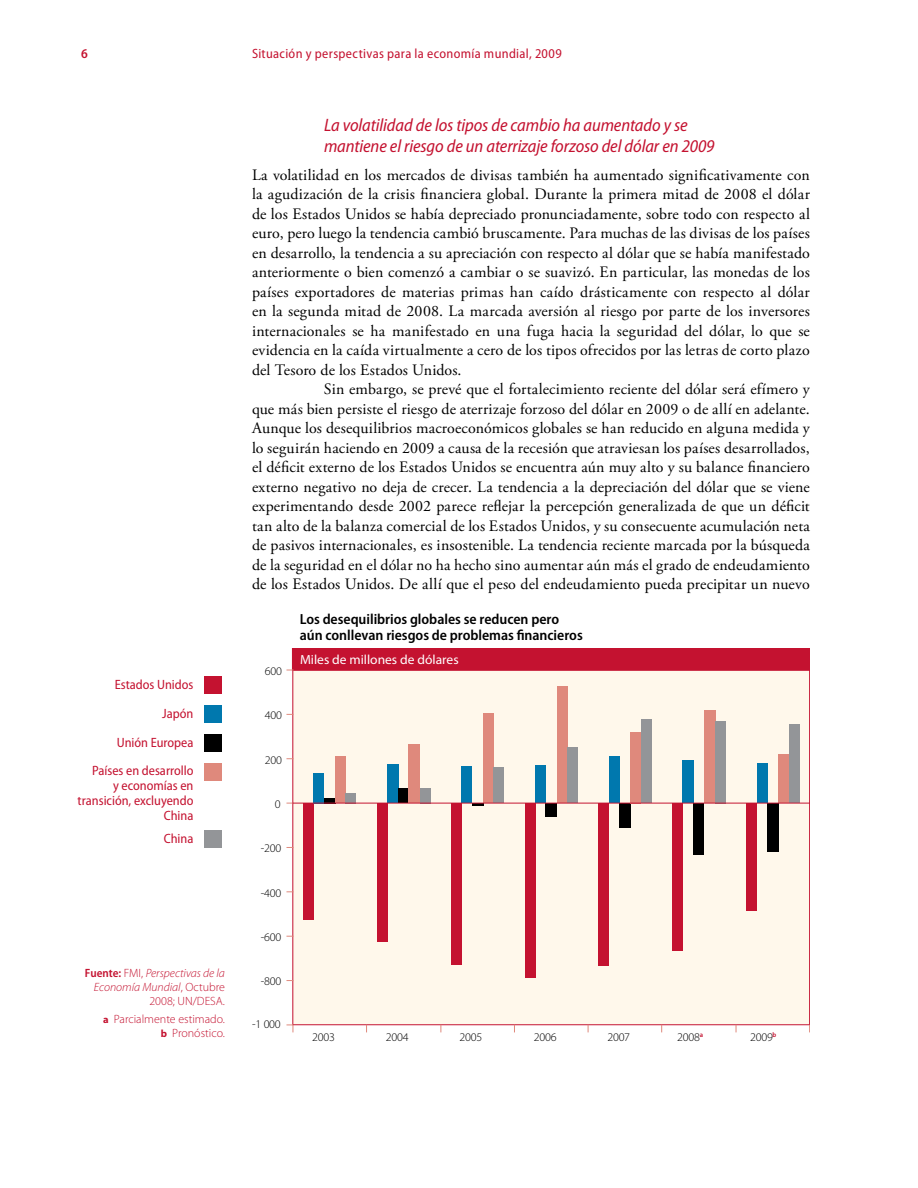
<style>
.page{position:relative;width:918px;height:1188px;background:#fff}
.page>*{position:absolute;margin:0;border:0;box-sizing:border-box;transform-origin:0 0}
.t1{font:italic semi-condensed 18px/21px "Myriad Pro";letter-spacing:-.005em;color:#c41230}
.t2{font:15.9px "Adobe Garamond Pro";letter-spacing:.01em;color:#000}
.t3{font:600 semi-condensed 14.7px/16px "Myriad Pro";letter-spacing:-.005em;color:#000}
.t4{font:semi-condensed 13.5px/29px "Myriad Pro";color:#c41230;text-align:right}
.t5{font:semi-condensed 13.5px "Myriad Pro";letter-spacing:.025em;color:#c41230}
.t6{font:600 semi-condensed 13.5px "Myriad Pro";color:#c41230}
.t7{font:13.2px "Myriad Pro";color:#fff}
.t8{font:italic 300 12px/14.2px "Myriad Pro";color:#c41230;text-align:right}
.t9{font:300 12px/14.2px "Myriad Pro";color:#c41230;text-align:right}
.t10{font:300 11.7px "Myriad Pro";letter-spacing:-.02em;color:#000}
.s1{font-weight:600;font-style:normal;font-stretch:semi-condensed}
.s2{font-style:normal}
.s3{font-weight:700;font-size:10.5px}
</style>
<div class="page">
<div style="left:294px;top:671px;width:514px;height:352px;background:#fff8eb"></div>
<div style="left:292px;top:649px;width:518px;height:21px;background:#c41230"></div>
<div style="left:292px;top:648px;width:518px;height:23px;border:1px solid #c41230"></div>
<div style="left:303px;top:803px;width:11px;height:116px;background:#c41230"></div>
<div style="left:377px;top:803px;width:10px;height:139px;background:#c41230"></div>
<div style="left:451px;top:803px;width:11px;height:162px;background:#c41230"></div>
<div style="left:525px;top:803px;width:10px;height:175px;background:#c41230"></div>
<div style="left:598px;top:803px;width:11px;height:162px;background:#c41230"></div>
<div style="left:672px;top:803px;width:11px;height:147px;background:#c41230"></div>
<div style="left:746px;top:803px;width:11px;height:108px;background:#c41230"></div>
<div style="left:314px;top:773px;width:10px;height:30px;background:#0078ae"></div>
<div style="left:387px;top:765px;width:12px;height:38px;background:#0078ae"></div>
<div style="left:462px;top:766px;width:10px;height:37px;background:#0078ae"></div>
<div style="left:535px;top:765px;width:11px;height:38px;background:#0078ae"></div>
<div style="left:609px;top:756px;width:10px;height:47px;background:#0078ae"></div>
<div style="left:683px;top:760px;width:11px;height:43px;background:#0078ae"></div>
<div style="left:757px;top:764px;width:10px;height:39px;background:#0078ae"></div>
<div style="left:324px;top:798px;width:11px;height:5px;background:#000"></div>
<div style="left:399px;top:789px;width:10px;height:14px;background:#000"></div>
<svg style="left:472px;top:804px;width:11px;height:2px"></svg>
<div style="left:546px;top:803px;width:11px;height:13px;background:#000"></div>
<div style="left:619px;top:803px;width:11px;height:24px;background:#000"></div>
<div style="left:694px;top:803px;width:10px;height:51px;background:#000"></div>
<div style="left:767px;top:803px;width:11px;height:49px;background:#000"></div>
<div style="left:335px;top:756px;width:11px;height:47px;background:#df897c"></div>
<div style="left:409px;top:745px;width:11px;height:58px;background:#df897c"></div>
<div style="left:483px;top:714px;width:11px;height:89px;background:#df897c"></div>
<div style="left:557px;top:687px;width:10px;height:116px;background:#df897c"></div>
<div style="left:630px;top:732px;width:11px;height:71px;background:#df897c"></div>
<div style="left:704px;top:710px;width:11px;height:93px;background:#df897c"></div>
<div style="left:778px;top:755px;width:11px;height:48px;background:#df897c"></div>
<div style="left:346px;top:793px;width:10px;height:10px;background:#939598"></div>
<div style="left:420px;top:788px;width:10px;height:15px;background:#939598"></div>
<div style="left:494px;top:767px;width:10px;height:36px;background:#939598"></div>
<div style="left:567px;top:748px;width:11px;height:55px;background:#939598"></div>
<div style="left:641px;top:719px;width:10px;height:84px;background:#939598"></div>
<div style="left:715px;top:721px;width:11px;height:82px;background:#939598"></div>
<div style="left:789px;top:724px;width:10px;height:79px;background:#939598"></div>
<hr style="left:293px;top:803px;width:517px;height:1px;background:#c41230">
<svg style="left:287px;top:1025px;width:7px;height:7px"></svg>
<div style="left:204px;top:676px;width:18px;height:18px;background:#c41230"></div>
<div style="left:204px;top:705px;width:18px;height:18px;background:#0078ae"></div>
<div style="left:204px;top:734px;width:18px;height:18px;background:#000"></div>
<div style="left:204px;top:763px;width:18px;height:18px;background:#df897c"></div>
<div style="left:204px;top:830px;width:18px;height:18px;background:#939598"></div>
<p class="t6" style="left:81px;top:46px;width:8px">6</p>
<p class="t5" style="left:252px;top:46px;width:311px">Situación y perspectivas para la economía mundial, 2009</p>
<p class="t1" style="left:324px;top:114px;width:392px">La volatilidad de los tipos de cambio ha aumentado y se mantiene el riesgo de un aterrizaje forzoso del dólar en 2009</p>
<p class="t2" style="left:252px;top:165px;width:559px">La volatilidad en los mercados de divisas también ha aumentado significativamente con</p>
<p class="t2" style="left:252px;top:185px;width:559px">la agudización de la crisis financiera global. Durante la primera mitad de 2008 el dólar</p>
<p class="t2" style="left:252px;top:204px;width:559px">de los Estados Unidos se había depreciado pronunciadamente, sobre todo con respecto al</p>
<p class="t2" style="left:252px;top:224px;width:559px">euro, pero luego la tendencia cambió bruscamente. Para muchas de las divisas de los países</p>
<p class="t2" style="left:252px;top:243px;width:559px">en desarrollo, la tendencia a su apreciación con respecto al dólar que se había manifestado</p>
<p class="t2" style="left:252px;top:263px;width:559px">anteriormente o bien comenzó a cambiar o se suavizó. En particular, las monedas de los</p>
<p class="t2" style="left:252px;top:282px;width:559px">países exportadores de materias primas han caído drásticamente con respecto al dólar</p>
<p class="t2" style="left:252px;top:302px;width:559px">en la segunda mitad de 2008. La marcada aversión al riesgo por parte de los inversores</p>
<p class="t2" style="left:252px;top:321px;width:559px">internacionales se ha manifestado en una fuga hacia la seguridad del dólar, lo que se</p>
<p class="t2" style="left:252px;top:341px;width:559px">evidencia en la caída virtualmente a cero de los tipos ofrecidos por las letras de corto plazo</p>
<p class="t2" style="left:252px;top:360px;width:211px">del Tesoro de los Estados Unidos.</p>
<p class="t2" style="left:324px;top:380px;width:487px">Sin embargo, se prevé que el fortalecimiento reciente del dólar será efímero y</p>
<p class="t2" style="left:252px;top:399px;width:559px">que más bien persiste el riesgo de aterrizaje forzoso del dólar en 2009 o de allí en adelante.</p>
<p class="t2" style="left:252px;top:419px;width:559px">Aunque los desequilibrios macroeconómicos globales se han reducido en alguna medida y</p>
<p class="t2" style="left:252px;top:438px;width:559px">lo seguirán haciendo en 2009 a causa de la recesión que atraviesan los países desarrollados,</p>
<p class="t2" style="left:252px;top:458px;width:559px">el déficit externo de los Estados Unidos se encuentra aún muy alto y su balance financiero</p>
<p class="t2" style="left:252px;top:477px;width:559px">externo negativo no deja de crecer. La tendencia a la depreciación del dólar que se viene</p>
<p class="t2" style="left:252px;top:497px;width:559px">experimentando desde 2002 parece reflejar la percepción generalizada de que un déficit</p>
<p class="t2" style="left:252px;top:516px;width:560px">tan alto de la balanza comercial de los Estados Unidos, y su consecuente acumulación neta</p>
<p class="t2" style="left:252px;top:536px;width:559px">de pasivos internacionales, es insostenible. La tendencia reciente marcada por la búsqueda</p>
<p class="t2" style="left:252px;top:555px;width:559px">de la seguridad en el dólar no ha hecho sino aumentar aún más el grado de endeudamiento</p>
<p class="t2" style="left:252px;top:575px;width:559px">de los Estados Unidos. De allí que el peso del endeudamiento pueda precipitar un nuevo</p>
<p class="t3" style="left:300px;top:612px;width:285px">Los desequilibrios globales se reducen pero aún conllevan riesgos de problemas financieros</p>
<p class="t7" style="left:300px;top:652px;width:160px">Miles de millones de dólares</p>
<p class="t4" style="left:92px;top:670px;width:103px">Estados Unidos<br>Japón<br>Unión Europea<br>Países en desarrollo</p>
<p class="t4" style="left:78px;top:779px;width:117px;line-height:15px">y economías en transición, excluyendo<br>China</p>
<p class="t4" style="left:164px;top:824px;width:31px">China</p>
<p class="t8" style="left:85px;top:966px;width:142px"><span class="s1">Fuente:</span> <span class="s2">FMI,</span> Perspectivas de la<br>Economía Mundial<span class="s2">, Octubre<br>2008; UN/DESA.</span></p>
<p class="t9" style="left:103px;top:1011px;width:123px"><span class="s3">a</span> Parcialmente estimado. <span class="s3">b</span> Pronóstico.</p>
<p class="t10" style="left:265px;top:664px;width:19px">600</p>
<p class="t10" style="left:265px;top:708px;width:19px">400</p>
<p class="t10" style="left:265px;top:753px;width:19px">200</p>
<p class="t10" style="left:275px;top:797px;width:7px">0</p>
<p class="t10" style="left:261px;top:841px;width:22px">-200</p>
<p class="t10" style="left:261px;top:886px;width:22px">-400</p>
<p class="t10" style="left:261px;top:930px;width:22px">-600</p>
<p class="t10" style="left:261px;top:974px;width:22px">-800</p>
<p class="t10" style="left:252px;top:1017px;width:30px">-1 000</p>
<p class="t10" style="left:312px;top:1030px;width:24px">2003</p>
<p class="t10" style="left:386px;top:1030px;width:24px">2004</p>
<p class="t10" style="left:459px;top:1030px;width:24px">2005</p>
<p class="t10" style="left:534px;top:1030px;width:24px">2006</p>
<p class="t10" style="left:607px;top:1030px;width:24px">2007</p>
<p class="t10" style="left:677px;top:1030px;width:27px">2008<sup>a</sup></p>
<p class="t10" style="left:750px;top:1030px;width:28px">2009<sup>b</sup></p>
</div>
